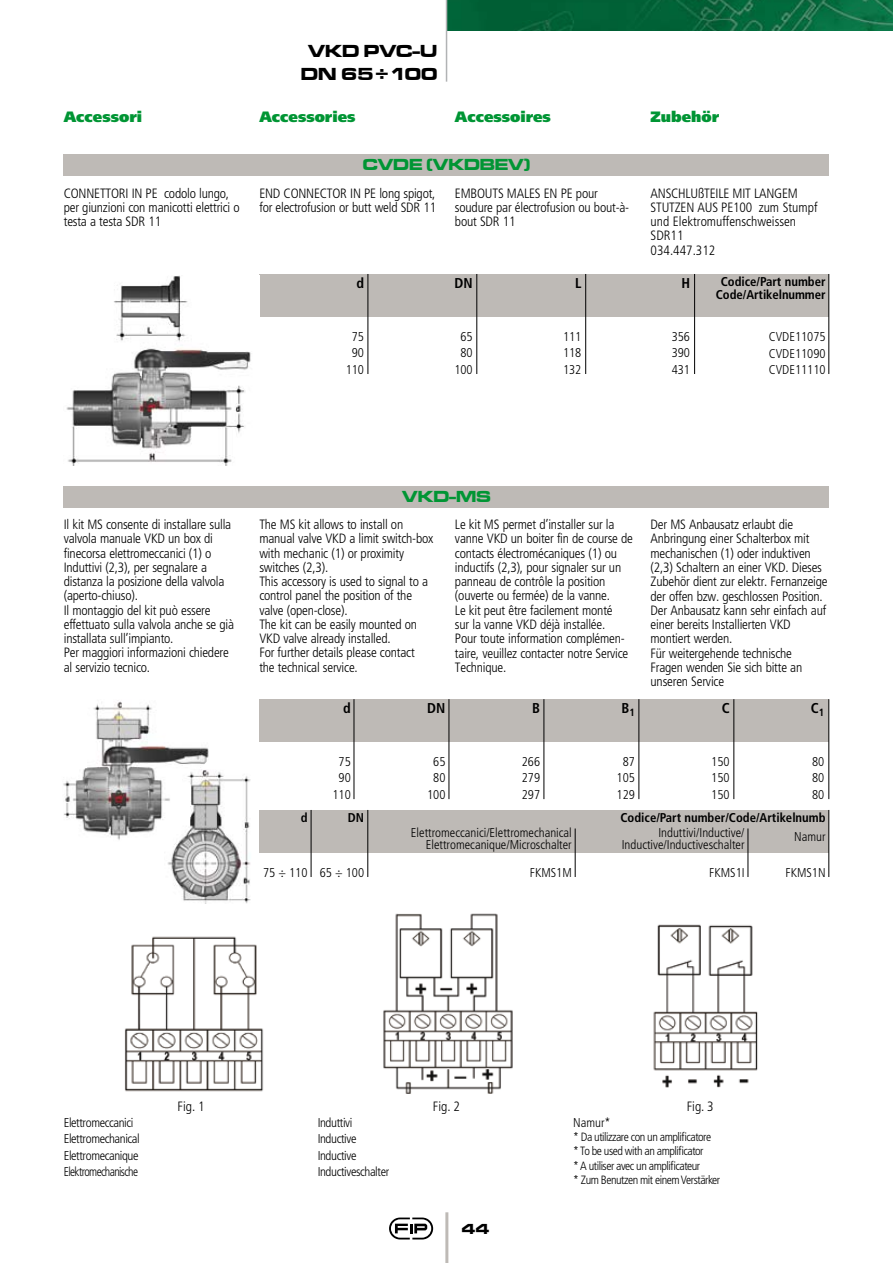
<style>
.page{position:relative;width:893px;height:1263px;background:#fff}
.page>*{position:absolute;margin:0;border:0;box-sizing:border-box;transform-origin:0 0}
.t1{font:18px/22.5px "Microgramma D Bold Exte";color:#000;text-align:center}
.t2{font:16.5px "Microgramma D Bold Exte";color:#009534}
.t3{font:900 15px "Frutiger";color:#009534}
.t4{font:15px "Microgramma D Bold Exte";color:#000}
.t5{font:700 condensed 14.25px "Frutiger";color:#000}
.t6{font:300 condensed 13.5px/14.2px "Frutiger";letter-spacing:-.015em;color:#000}
.t7{font:300 condensed 12.75px/16.5px "Frutiger";color:#000;text-align:justify}
.t8{font:300 condensed 12.75px/16.5px "Frutiger";letter-spacing:-.03em;color:#000}
.t9{font:700 condensed 12.75px/13.5px "Frutiger";color:#000;text-align:center}
.t10{font:300 condensed 12px/14.2px "Frutiger";letter-spacing:-.04em;color:#000}
</style>
<div class="page">
<hr style="left:445px;top:1212px;width:3px;height:51px;background:#bebab6">
<svg style="left:389px;top:1217px;width:44px;height:22px"></svg>
<img style="left:447px;top:0;width:446px;height:30px">
<hr style="left:446px;top:0;width:1px;height:82px;background:#b1b3b4">
<div style="left:64px;top:155px;width:765px;height:21px;background:#bebab6"></div>
<div style="left:259px;top:274px;width:570px;height:42px;background:#bebab6"></div>
<hr style="left:368px;top:274px;width:1px;height:100px;background:#000">
<hr style="left:476px;top:274px;width:1px;height:100px;background:#000">
<hr style="left:694px;top:274px;width:1px;height:100px;background:#000">
<hr style="left:585px;top:274px;width:1px;height:100px;background:#000">
<img style="left:66px;top:275px;width:185px;height:190px">
<hr style="left:828px;top:274px;width:1px;height:100px;background:#000">
<div style="left:64px;top:486px;width:765px;height:21px;background:#bebab6"></div>
<div style="left:259px;top:699px;width:570px;height:43px;background:#bebab6"></div>
<hr style="left:354px;top:699px;width:1px;height:100px;background:#000">
<hr style="left:449px;top:699px;width:1px;height:100px;background:#000">
<hr style="left:828px;top:699px;width:1px;height:100px;background:#000">
<hr style="left:544px;top:699px;width:1px;height:100px;background:#000">
<hr style="left:638px;top:699px;width:1px;height:100px;background:#000">
<hr style="left:733px;top:699px;width:1px;height:100px;background:#000">
<img style="left:125px;top:936px;width:139px;height:156px">
<img style="left:383px;top:913px;width:130px;height:181px">
<img style="left:653px;top:924px;width:105px;height:164px">
<div style="left:259px;top:810px;width:570px;height:42px;background:#bebab6"></div>
<hr style="left:828px;top:810px;width:1px;height:67px;background:#000">
<hr style="left:367px;top:810px;width:1px;height:67px;background:#000">
<hr style="left:311px;top:810px;width:1px;height:67px;background:#000">
<hr style="left:748px;top:828px;width:1px;height:49px;background:#000">
<hr style="left:575px;top:828px;width:1px;height:49px;background:#000">
<img style="left:63px;top:701px;width:146px;height:139px">
<img style="left:162px;top:768px;width:89px;height:136px">
<h1 class="t1" style="left:301px;top:40px;width:138px">VKD PVC-U<br>DN 65÷100</h1>
<p class="t3" style="left:64px;top:108px;width:80px">Accessori</p>
<p class="t3" style="left:259px;top:108px;width:98px">Accessories</p>
<p class="t3" style="left:455px;top:108px;width:97px">Accessoires</p>
<p class="t3" style="left:651px;top:108px;width:70px">Zubehör</p>
<p class="t2" style="left:363px;top:154px;width:169px">CVDE (VKDBEV)</p>
<p class="t6" style="left:64px;top:186px;width:177px">CONNETTORI IN PE codolo lungo, per giunzioni con manicotti elettrici o testa a testa SDR 11</p>
<p class="t6" style="left:259px;top:186px;width:178px">END CONNECTOR IN PE long spigot, for electrofusion or butt weld SDR 11</p>
<p class="t6" style="left:455px;top:186px;width:176px">EMBOUTS MALES EN PE pour soudure par électrofusion ou bout-à&shy;bout SDR 11</p>
<p class="t6" style="left:651px;top:186px;width:168px">ANSCHLUßTEILE MIT LANGEM<br>STUTZEN AUS PE100 zum Stumpf und Elektromuffenschweissen<br>SDR11<br>034.447.312</p>
<p class="t5" style="left:356px;top:275px;width:9px">d</p>
<p class="t9" style="left:716px;top:274px;width:111px">Codice/Part number<br>Code/Artikelnummer</p>
<p class="t7" style="left:769px;top:329px;width:58px">CVDE11075<br>CVDE11090<br>CVDE11110</p>
<p class="t5" style="left:454px;top:275px;width:20px">DN</p>
<p class="t5" style="left:575px;top:275px;width:8px">L</p>
<p class="t5" style="left:681px;top:275px;width:10px">H</p>
<p class="t7" style="left:454px;top:328px;width:20px;text-align:center">65<br>80<br>100</p>
<p class="t7" style="left:672px;top:328px;width:20px">356<br>390<br>431</p>
<p class="t7" style="left:346px;top:328px;width:20px;text-align:center">75<br>90<br>110</p>
<p class="t7" style="left:563px;top:328px;width:20px">111<br>118<br>132</p>
<p class="t2" style="left:402px;top:485px;width:90px">VKD-MS</p>
<p class="t6" style="left:64px;top:517px;width:172px">Il kit MS consente di installare sulla valvola manuale VKD un box di finecorsa elettromeccanici (1) o<br>Induttivi (2,3), per segnalare a distanza la posizione della valvola (aperto-chiuso).<br>Il montaggio del kit può essere effettuato sulla valvola anche se già installata sull’impianto.<br>Per maggiori informazioni chiedere al servizio tecnico.</p>
<p class="t6" style="left:259px;top:517px;width:176px">The MS kit allows to install on manual valve VKD a limit switch-box with mechanic (1) or proximity switches (2,3).<br>This accessory is used to signal to a control panel the position of the valve (open-close).<br>The kit can be easily mounted on<br>VKD valve already installed.<br>For further details please contact the technical service.</p>
<p class="t6" style="left:455px;top:518px;width:179px">Le kit MS permet d’installer sur la vanne VKD un boiter fin de course de contacts électromécaniques (1) ou inductifs (2,3), pour signaler sur un panneau de contrôle la position (ouverte ou fermée) de la vanne.<br>Le kit peut être facilement monté<br>sur la vanne VKD déjà installée.<br>Pour toute information complémen&shy;taire, veuillez contacter notre Service<br>Technique.</p>
<p class="t6" style="left:651px;top:518px;width:178px">Der MS Anbausatz erlaubt die<br>Anbringung einer Schalterbox mit mechanischen (1) oder induktiven (2,3) Schaltern an einer VKD. Dieses<br>Zubehör dient zur elektr. Fernanzeige der offen bzw. geschlossen Position.<br>Der Anbausatz kann sehr einfach auf einer bereits Installierten VKD montiert werden.<br>Für weitergehende technische<br>Fragen wenden Sie sich bitte an unseren Service</p>
<p class="t5" style="left:343px;top:700px;width:9px">d</p>
<p class="t5" style="left:722px;top:700px;width:9px">C</p>
<p class="t5" style="left:811px;top:700px;width:15px">C<sub>1</sub></p>
<p class="t5" style="left:427px;top:700px;width:20px">DN</p>
<p class="t5" style="left:532px;top:700px;width:9px">B</p>
<p class="t5" style="left:621px;top:700px;width:15px">B<sub>1</sub></p>
<p class="t9" style="left:301px;top:810px;width:8px">d</p>
<p class="t7" style="left:332px;top:753px;width:20px;text-align:center">75<br>90<br>110</p>
<p class="t9" style="left:348px;top:810px;width:18px">DN</p>
<p class="t7" style="left:263px;top:865px;width:46px">75 ÷ 110</p>
<p class="t7" style="left:320px;top:865px;width:46px">65 ÷ 100</p>
<p class="t7" style="left:427px;top:753px;width:20px;text-align:center">65<br>80<br>100</p>
<p class="t7" style="left:522px;top:753px;width:20px">266<br>279<br>297</p>
<p class="t7" style="left:411px;top:827px;width:162px;line-height:12px;text-align:right">Elettromeccanici/Elettromechanical<br>Elettromecanique/Microschalter</p>
<p class="t7" style="left:530px;top:865px;width:43px">FKMS1M</p>
<p class="t7" style="left:617px;top:753px;width:20px;text-align:center">87<br>105<br>129</p>
<p class="t7" style="left:711px;top:753px;width:20px">150<br>150<br>150</p>
<p class="t7" style="left:812px;top:753px;width:14px">80<br>80<br>80</p>
<p class="t9" style="left:620px;top:810px;width:207px">Codice/Part number/Code/Artikelnumb</p>
<p class="t7" style="left:794px;top:829px;width:33px">Namur</p>
<p class="t7" style="left:785px;top:865px;width:42px">FKMS1N</p>
<p class="t7" style="left:622px;top:826px;width:124px;line-height:12px;text-align:right">Induttivi/Inductive/<br>Inductive/Inductiveschalter</p>
<p class="t7" style="left:709px;top:865px;width:37px">FKMS1I</p>
<p class="t6" style="left:178px;top:1100px;width:28px">Fig. 1</p>
<p class="t6" style="left:433px;top:1100px;width:28px">Fig. 2</p>
<p class="t6" style="left:687px;top:1100px;width:28px">Fig. 3</p>
<p class="t8" style="left:64px;top:1114px;width:78px">Elettromeccanici<br>Elettromechanical<br>Elettromecanique<br>Elektromechanische</p>
<p class="t8" style="left:318px;top:1114px;width:73px">Induttivi<br>Inductive<br>Inductive<br>Inductiveschalter</p>
<p class="t7" style="left:573px;top:1114px;width:39px">Namur*</p>
<p class="t10" style="left:573px;top:1130px;width:149px">* Da utilizzare con un amplificatore<br>* To be used with an amplificator<br>* A utiliser avec un amplificateur<br>* Zum Benutzen mit einem Verstärker</p>
<p class="t4" style="left:462px;top:1218px;width:29px">44</p>
</div>
